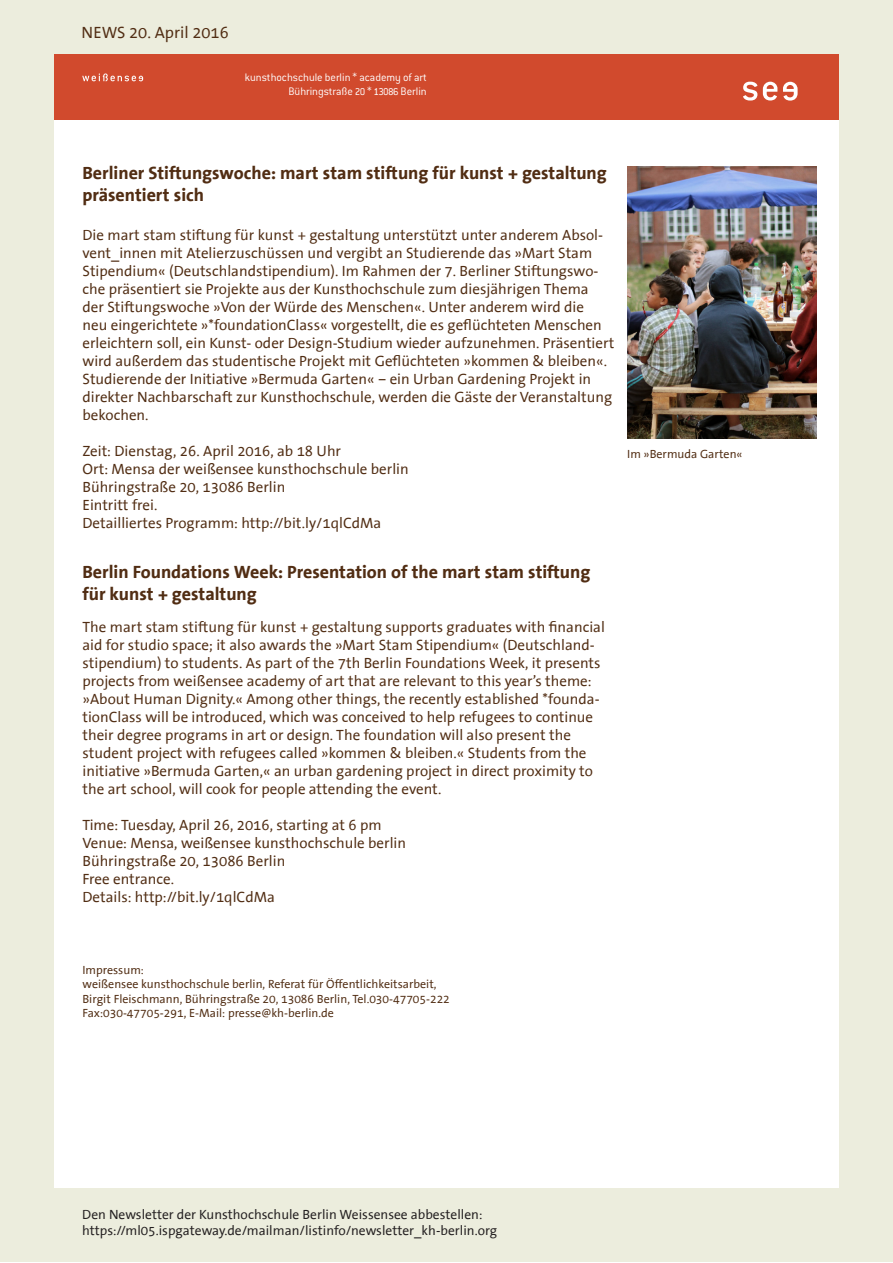
<style>
.page{position:relative;width:893px;height:1263px;background:#fff}
.page>*{position:absolute;margin:0;border:0;box-sizing:border-box;transform-origin:0 0}
.Überschrift{font:700 18px/21.6px "The Sans Office";color:#512d13}
.Kopfzeile-News{font:16.5px "The Sans Office";color:#512d13}
.Fließtext{font:15px/18px "The Sans Office";color:#512d13}
.t1{font:13.5px/16.2px "The Sans Office";color:#231f20}
.Bildunterschrift{font:12px "The Sans Office";color:#512d13}
.t2{font:300 12px/14.4px "Weiensee Diktator";color:#fff;text-align:right}
.Impressum{font:12px "The Sans Office";color:#512d13}
</style>
<div class="page">
<div style="left:0;top:0;width:893px;height:1262px;background:#eceddd"></div>
<div style="left:54px;top:54px;width:785px;height:1134px;background:#fff"></div>
<div style="left:54px;top:54px;width:785px;height:66px;background:#d14a2d"></div>
<svg style="left:743px;top:82px;width:14px;height:19px"></svg>
<svg style="left:763px;top:82px;width:14px;height:19px"></svg>
<svg style="left:783px;top:82px;width:15px;height:19px"></svg>
<svg style="left:82px;top:73px;width:61px;height:8px"></svg>
<img style="left:627px;top:166px;width:189px;height:272px">
<p class="Kopfzeile-News" style="left:82px;top:24px;width:149px">NEWS 20. April 2016</p>
<p class="t2" style="left:245px;top:70px;width:183px">kunsthochschule berlin * academy of art<br>Bühringstraße 20 * 13086 Berlin</p>
<p class="Überschrift" style="left:82px;top:163px;width:526px">Berliner Stiftungswoche: mart stam stiftung für kunst + gestaltung präsentiert sich</p>
<p class="Fließtext" style="left:82px;top:226px;width:533px">Die mart stam stiftung für kunst + gestaltung unterstützt unter anderem Absol&shy;vent_innen mit Atelierzuschüssen und vergibt an Studierende das »Mart Stam Stipendium« (Deutschlandstipendium). Im Rahmen der 7. Berliner Stiftungswo&shy;che präsentiert sie Projekte aus der Kunsthochschule zum diesjährigen Thema<br>der Stiftungswoche »Von der Würde des Menschen«. Unter anderem wird die<br>neu eingerichtete »*foundationClass« vorgestellt, die es geflüchteten Menschen erleichtern soll, ein Kunst- oder Design-Studium wieder aufzunehmen. Präsentiert wird außerdem das studentische Projekt mit Geflüchteten »kommen &amp; bleiben«.<br>Studierende der Initiative »Bermuda Garten« – ein Urban Gardening Projekt in direkter Nachbarschaft zur Kunsthochschule, werden die Gäste der Veranstaltung bekochen.</p>
<p class="Fließtext" style="left:82px;top:442px;width:260px">Zeit: Dienstag, 26. April 2016, ab 18 Uhr</p>
<p class="Fließtext" style="left:82px;top:460px;width:328px">Ort: Mensa der weißensee kunsthochschule berlin<br>Bühringstraße 20, 13086 Berlin<br>Eintritt frei.</p>
<p class="Fließtext" style="left:82px;top:514px;width:300px">Detailliertes Programm: http://bit.ly/1qlCdMa</p>
<p class="Überschrift" style="left:82px;top:562px;width:509px">Berlin Foundations Week: Presentation of the mart stam stiftung für kunst + gestaltung</p>
<p class="Fließtext" style="left:82px;top:618px;width:524px">The mart stam stiftung für kunst + gestaltung supports graduates with financial aid for studio space; it also awards the »Mart Stam Stipendium« (Deutschland&shy;stipendium) to students. As part of the 7th Berlin Foundations Week, it presents projects from weißensee academy of art that are relevant to this year’s theme: »About Human Dignity.« Among other things, the recently established *founda&shy;tionClass will be introduced, which was conceived to help refugees to continue their degree programs in art or design. The foundation will also present the student project with refugees called »kommen &amp; bleiben.« Students from the initiative »Bermuda Garten,« an urban gardening project in direct proximity to the art school, will cook for people attending the event.</p>
<p class="Fließtext" style="left:82px;top:816px;width:301px">Time: Tuesday, April 26, 2016, starting at 6 pm</p>
<p class="Fließtext" style="left:82px;top:834px;width:325px">Venue: Mensa, weißensee kunsthochschule berlin<br>Bühringstraße 20, 13086 Berlin<br>Free entrance.</p>
<p class="Fließtext" style="left:82px;top:888px;width:194px">Details: http://bit.ly/1qlCdMa</p>
<p class="Impressum" style="left:627px;top:448px;width:117px">Im »Bermuda Garten«</p>
<p class="Bildunterschrift" style="left:82px;top:964px;width:63px">Impressum:</p>
<p class="Bildunterschrift" style="left:82px;top:978px;width:355px">weißensee kunsthochschule berlin, Referat für Öffentlichkeitsarbeit,</p>
<p class="Bildunterschrift" style="left:82px;top:993px;width:369px">Birgit Fleischmann, Bühringstraße 20, 13086 Berlin, Tel.030-47705-222</p>
<p class="Bildunterschrift" style="left:82px;top:1007px;width:253px">Fax:030-47705-291, E-Mail: presse@kh-berlin.de</p>
<p class="t1" style="left:82px;top:1207px;width:416px">Den Newsletter der Kunsthochschule Berlin Weissensee abbestellen: https://ml05.ispgateway.de/mailman/listinfo/newsletter_kh-berlin.org</p>
</div>
